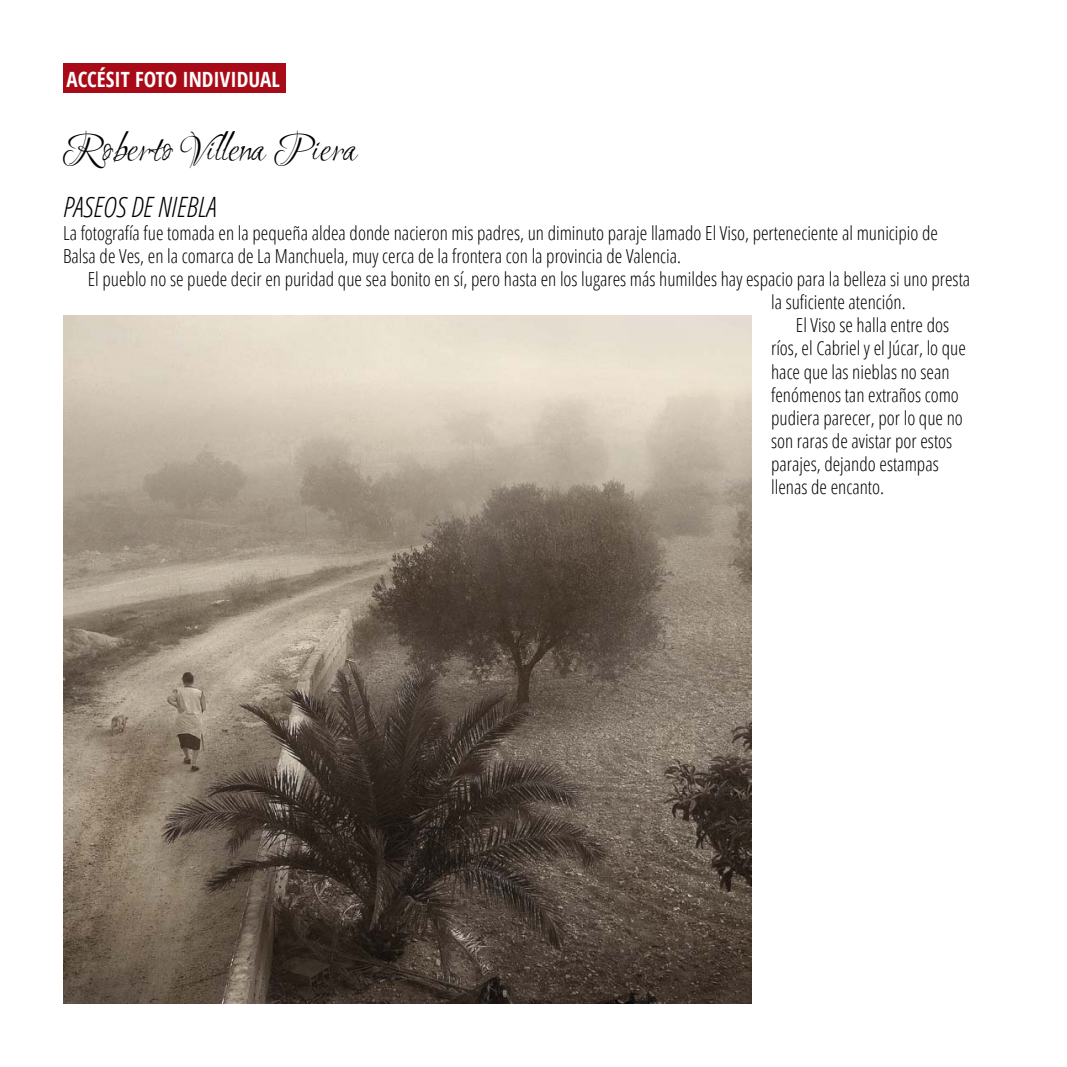
<style>
.page{position:relative;width:1067px;height:1067px;background:#fff}
.page>*{position:absolute;margin:0;border:0;box-sizing:border-box;transform-origin:0 0}
.t1{font:42px "Ruthie";color:#000}
.t2{font:italic 300 condensed 28px "Open Sans";color:#000}
.t3{font:700 condensed 21px "Open Sans";color:#fff}
.t4{font:300 condensed 19.25px/23.1px "Open Sans";color:#000}
</style>
<div class="page">
<div style="left:63px;top:63px;width:222px;height:29px;background:#a80b17"></div>
<img style="left:63px;top:316px;width:688px;height:688px">
<p class="t3" style="left:67px;top:64px;width:215px">ACCÉSIT FOTO INDIVIDUAL</p>
<h1 class="t1" style="left:63px;top:126px;width:296px">Roberto Villena Piera</h1>
<h2 class="t2" style="left:63px;top:188px;width:155px">PASEOS DE NIEBLA</h2>
<p class="t4" style="left:63px;top:221px;width:876px">La fotografía fue tomada en la pequeña aldea donde nacieron mis padres, un diminuto paraje llamado El Viso, perteneciente al municipio de<br>Balsa de Ves, en la comarca de La Manchuela, muy cerca de la frontera con la provincia de Valencia.</p>
<p class="t4" style="left:771px;top:267px;width:201px;text-indent:-683px">El pueblo no se puede decir en puridad que sea bonito en sí, pero hasta en los lugares más humildes hay espacio para la belleza si uno presta la suficiente atención.</p>
<p class="t4" style="left:771px;top:313px;width:196px;text-indent:25px">El Viso se halla entre dos ríos, el Cabriel y el Júcar, lo que hace que las nieblas no sean fenómenos tan extraños como pudiera parecer, por lo que no son raras de avistar por estos parajes, dejando estampas llenas de encanto.</p>
</div>
